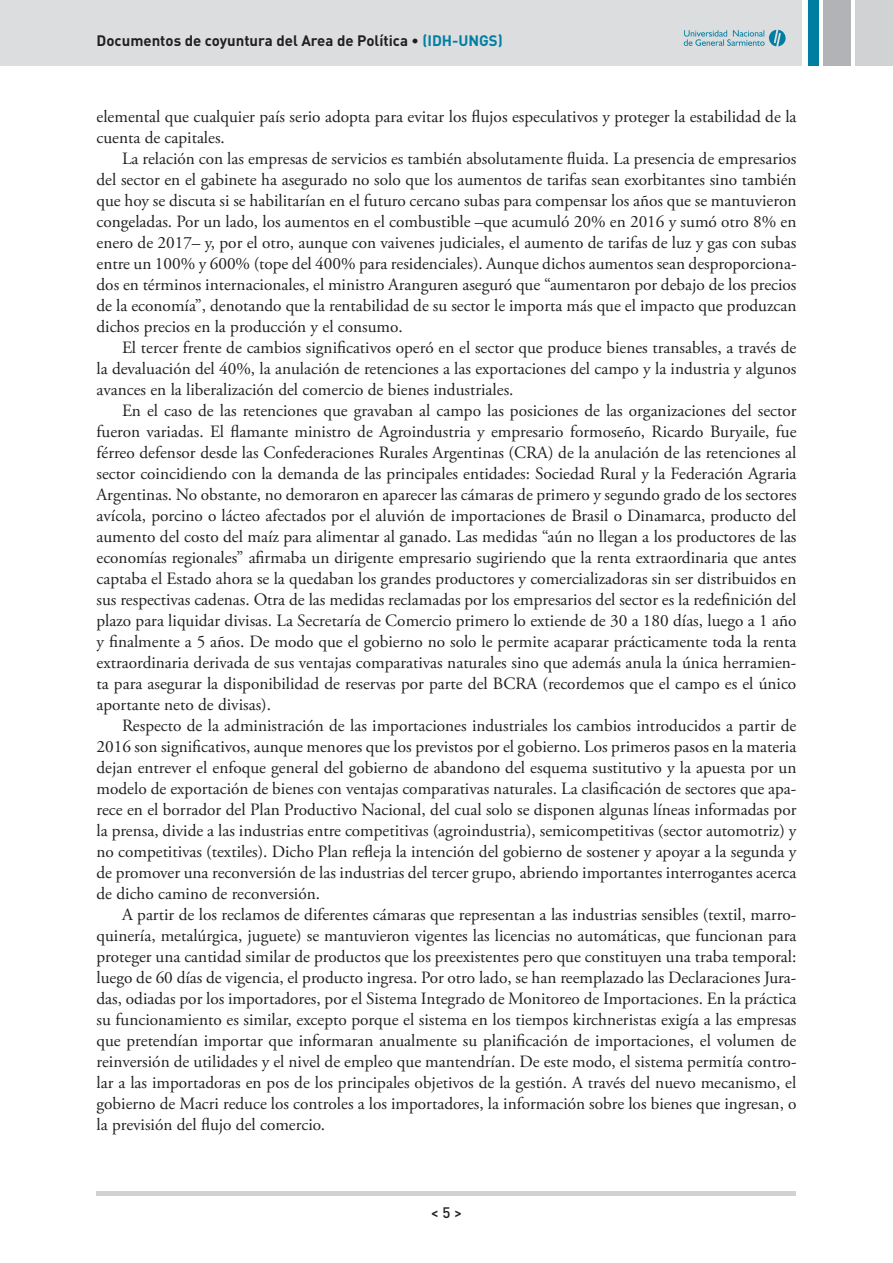
<style>
.page{position:relative;width:893px;height:1263px;background:#fff}
.page>*{position:absolute;margin:0;border:0;box-sizing:border-box;transform-origin:0 0}
.t1{font:17.25px/21px "Adobe Garamond Pro";color:#231f20;text-align:justify}
.t2{font:700 15px "DIN Pro";color:#231f20}
.t3{font:500 15px "DIN Pro";color:#231f20}
.s1{color:#007ea2}
</style>
<div class="page">
<div style="left:0;top:0;width:802px;height:66px;background:#dcdddf"></div>
<div style="left:855px;top:0;width:38px;height:66px;background:#d1d2d4"></div>
<svg style="left:684px;top:30px;width:102px;height:16px"></svg>
<div style="left:808px;top:0;width:10px;height:66px;background:#007ea2"></div>
<div style="left:823px;top:0;width:27px;height:66px;background:#b2b3b7"></div>
<div style="left:97px;top:1191px;width:699px;height:5px;background:#d1d2d4"></div>
<p class="t2" style="left:97px;top:31px;width:408px">Documentos de coyuntura del Area de Política • <span class="s1">(IDH-UNGS)</span></p>
<p class="t1" style="left:97px;top:107px;width:701px">elemental que cualquier país serio adopta para evitar los flujos especulativos y proteger la estabilidad de la cuenta de capitales.</p>
<p class="t1" style="left:97px;top:149px;width:701px;text-indent:25px">La relación con las empresas de servicios es también absolutamente fluida. La presencia de empresarios del sector en el gabinete ha asegurado no solo que los aumentos de tarifas sean exorbitantes sino también que hoy se discuta si se habilitarían en el futuro cercano subas para compensar los años que se mantuvieron congeladas. Por un lado, los aumentos en el combustible –que acumuló 20% en 2016 y sumó otro 8% en enero de 2017– y, por el otro, aunque con vaivenes judiciales, el aumento de tarifas de luz y gas con subas entre un 100% y 600% (tope del 400% para residenciales). Aunque dichos aumentos sean desproporciona&shy;dos en términos internacionales, el ministro Aranguren aseguró que “aumentaron por debajo de los precios de la economía”, denotando que la rentabilidad de su sector le importa más que el impacto que produzcan dichos precios en la producción y el consumo.</p>
<p class="t1" style="left:97px;top:338px;width:701px;text-indent:25px">El tercer frente de cambios significativos operó en el sector que produce bienes transables, a través de la devaluación del 40%, la anulación de retenciones a las exportaciones del campo y la industria y algunos avances en la liberalización del comercio de bienes industriales.</p>
<p class="t1" style="left:97px;top:401px;width:701px;text-indent:25px">En el caso de las retenciones que gravaban al campo las posiciones de las organizaciones del sector fueron variadas. El flamante ministro de Agroindustria y empresario formoseño, Ricardo Buryaile, fue férreo defensor desde las Confederaciones Rurales Argentinas (CRA) de la anulación de las retenciones al sector coincidiendo con la demanda de las principales entidades: Sociedad Rural y la Federación Agraria Argentinas. No obstante, no demoraron en aparecer las cámaras de primero y segundo grado de los sectores avícola, porcino o lácteo afectados por el aluvión de importaciones de Brasil o Dinamarca, producto del aumento del costo del maíz para alimentar al ganado. Las medidas “aún no llegan a los productores de las economías regionales” afirmaba un dirigente empresario sugiriendo que la renta extraordinaria que antes captaba el Estado ahora se la quedaban los grandes productores y comercializadoras sin ser distribuidos en sus respectivas cadenas. Otra de las medidas reclamadas por los empresarios del sector es la redefinición del plazo para liquidar divisas. La Secretaría de Comercio primero lo extiende de 30 a 180 días, luego a 1 año y finalmente a 5 años. De modo que el gobierno no solo le permite acaparar prácticamente toda la renta extraordinaria derivada de sus ventajas comparativas naturales sino que además anula la única herramien&shy;ta para asegurar la disponibilidad de reservas por parte del BCRA (recordemos que el campo es el único aportante neto de divisas).</p>
<p class="t1" style="left:97px;top:715px;width:701px;text-indent:25px">Respecto de la administración de las importaciones industriales los cambios introducidos a partir de 2016 son significativos, aunque menores que los previstos por el gobierno. Los primeros pasos en la materia dejan entrever el enfoque general del gobierno de abandono del esquema sustitutivo y la apuesta por un modelo de exportación de bienes con ventajas comparativas naturales. La clasificación de sectores que apa&shy;rece en el borrador del Plan Productivo Nacional, del cual solo se disponen algunas líneas informadas por la prensa, divide a las industrias entre competitivas (agroindustria), semicompetitivas (sector automotriz) y no competitivas (textiles). Dicho Plan refleja la intención del gobierno de sostener y apoyar a la segunda y de promover una reconversión de las industrias del tercer grupo, abriendo importantes interrogantes acerca de dicho camino de reconversión.</p>
<p class="t1" style="left:97px;top:904px;width:701px;text-indent:25px">A partir de los reclamos de diferentes cámaras que representan a las industrias sensibles (textil, marro&shy;quinería, metalúrgica, juguete) se mantuvieron vigentes las licencias no automáticas, que funcionan para proteger una cantidad similar de productos que los preexistentes pero que constituyen una traba temporal: luego de 60 días de vigencia, el producto ingresa. Por otro lado, se han reemplazado las Declaraciones Jura&shy;das, odiadas por los importadores, por el Sistema Integrado de Monitoreo de Importaciones. En la práctica su funcionamiento es similar, excepto porque el sistema en los tiempos kirchneristas exigía a las empresas que pretendían importar que informaran anualmente su planificación de importaciones, el volumen de reinversión de utilidades y el nivel de empleo que mantendrían. De este modo, el sistema permitía contro&shy;lar a las importadoras en pos de los principales objetivos de la gestión. A través del nuevo mecanismo, el gobierno de Macri reduce los controles a los importadores, la información sobre los bienes que ingresan, o la previsión del flujo del comercio.</p>
<p class="t3" style="left:431px;top:1202px;width:33px">&lt; 5 &gt;</p>
</div>
